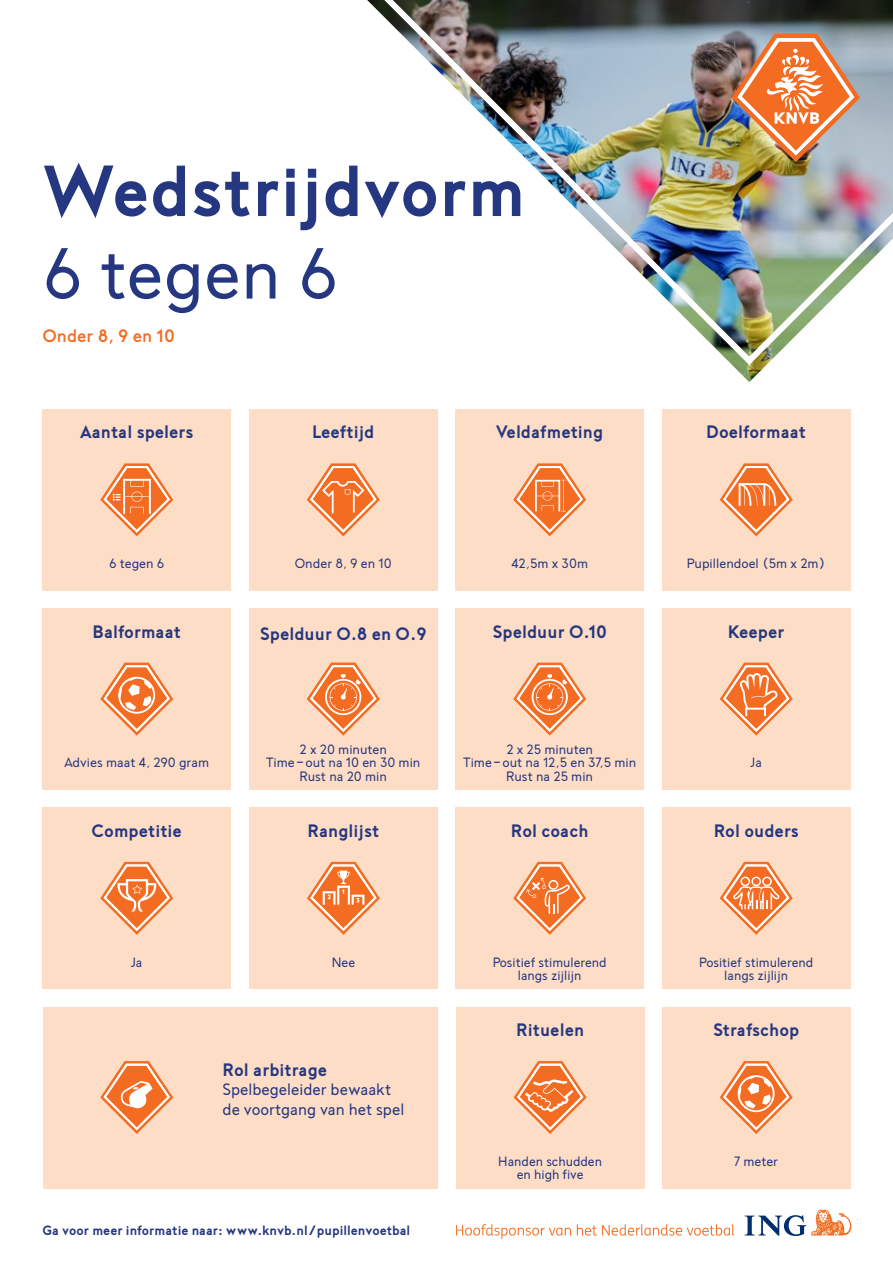
<style>
.page{position:relative;width:893px;height:1263px;background:#fff}
.page>*{position:absolute;margin:0;border:0;box-sizing:border-box;transform-origin:0 0}
.t1{font:700 72px "Baronvon Wesseling";color:#253780}
.t2{font:72px "Baronvon Wesseling";color:#253780}
.t3{font:700 18px "Baronvon Wesseling";color:#253780}
.t4{font:18px "Baronvon Wesseling";color:#f36c21}
.t5{font:16.5px/19.8px "Baronvon Wesseling";color:#253780}
.t6{font:13.5px/13.5px "Baronvon Wesseling";color:#253780;text-align:center}
.t7{font:700 13.5px "Baronvon Wesseling";color:#253780}
</style>
<div class="page">
<div style="left:249px;top:808px;width:189px;height:181px;background:#feddc6"></div>
<div style="left:662px;top:1007px;width:188px;height:181px;background:#feddc6"></div>
<div style="left:43px;top:409px;width:188px;height:181px;background:#feddc6"></div>
<div style="left:249px;top:409px;width:188px;height:181px;background:#feddc6"></div>
<div style="left:455px;top:409px;width:189px;height:181px;background:#feddc6"></div>
<div style="left:662px;top:409px;width:188px;height:181px;background:#feddc6"></div>
<div style="left:43px;top:608px;width:188px;height:182px;background:#feddc6"></div>
<div style="left:249px;top:608px;width:188px;height:182px;background:#feddc6"></div>
<div style="left:455px;top:608px;width:189px;height:182px;background:#feddc6"></div>
<div style="left:662px;top:608px;width:188px;height:182px;background:#feddc6"></div>
<div style="left:456px;top:1007px;width:188px;height:181px;background:#feddc6"></div>
<div style="left:43px;top:808px;width:188px;height:181px;background:#feddc6"></div>
<div style="left:455px;top:808px;width:189px;height:181px;background:#feddc6"></div>
<div style="left:662px;top:808px;width:188px;height:181px;background:#feddc6"></div>
<div style="left:43px;top:1007px;width:394px;height:181px;background:#feddc6"></div>
<img style="left:377px;top:0;width:516px;height:369px">
<img style="left:732px;top:34px;width:128px;height:128px">
<svg style="left:720px;top:1061px;width:73px;height:73px"></svg>
<svg style="left:307px;top:862px;width:73px;height:73px"></svg>
<svg style="left:100px;top:1061px;width:73px;height:73px"></svg>
<svg style="left:100px;top:463px;width:73px;height:73px"></svg>
<svg style="left:720px;top:463px;width:73px;height:73px"></svg>
<svg style="left:307px;top:463px;width:73px;height:73px"></svg>
<svg style="left:513px;top:463px;width:73px;height:73px"></svg>
<svg style="left:100px;top:663px;width:73px;height:73px"></svg>
<svg style="left:720px;top:663px;width:73px;height:73px"></svg>
<svg style="left:307px;top:662px;width:73px;height:74px"></svg>
<svg style="left:513px;top:663px;width:73px;height:73px"></svg>
<svg style="left:514px;top:1061px;width:73px;height:73px"></svg>
<svg style="left:513px;top:862px;width:73px;height:73px"></svg>
<svg style="left:720px;top:862px;width:73px;height:73px"></svg>
<svg style="left:100px;top:862px;width:73px;height:73px"></svg>
<svg style="left:456px;top:1224px;width:115px;height:15px"></svg>
<svg style="left:577px;top:1224px;width:157px;height:11px"></svg>
<svg style="left:745px;top:1209px;width:106px;height:27px"></svg>
<h1 class="t1" style="left:43px;top:151px;width:485px">Wedstrijdvorm</h1>
<h1 class="t2" style="left:43px;top:234px;width:297px">6 tegen 6</h1>
<h2 class="t4" style="left:43px;top:326px;width:134px">Onder 8, 9 en 10</h2>
<h2 class="t3" style="left:80px;top:422px;width:115px">Aantal spelers</h2>
<h2 class="t3" style="left:312px;top:422px;width:64px">Leeftijd</h2>
<h2 class="t3" style="left:496px;top:422px;width:108px">Veldafmeting</h2>
<p class="t6" style="left:109px;top:557px;width:57px">6 tegen 6</p>
<p class="t6" style="left:295px;top:557px;width:98px">Onder 8, 9 en 10</p>
<p class="t6" style="left:511px;top:557px;width:78px">42,5m x 30m</p>
<h2 class="t3" style="left:706px;top:422px;width:101px">Doelformaat</h2>
<p class="t6" style="left:687px;top:557px;width:140px">Pupillendoel (5m x 2m)</p>
<h2 class="t3" style="left:93px;top:621px;width:90px">Balformaat</h2>
<h2 class="t3" style="left:260px;top:624px;width:168px">Spelduur O.8 en O.9</h2>
<h2 class="t3" style="left:492px;top:621px;width:116px">Spelduur O.10</h2>
<h2 class="t3" style="left:728px;top:621px;width:58px">Keeper</h2>
<p class="t6" style="left:266px;top:742px;width:156px">2 x 20 minuten<br>Time-out na 10 en 30 min<br>Rust na 20 min</p>
<p class="t6" style="left:463px;top:742px;width:175px">2 x 25 minuten<br>Time-out na 12,5 en 37,5 min<br>Rust na 25 min</p>
<p class="t6" style="left:64px;top:756px;width:146px">Advies maat 4, 290 gram</p>
<p class="t6" style="left:751px;top:756px;width:13px">Ja</p>
<h2 class="t3" style="left:92px;top:820px;width:92px">Competitie</h2>
<h2 class="t3" style="left:511px;top:820px;width:79px">Rol coach</h2>
<h2 class="t3" style="left:714px;top:820px;width:87px">Rol ouders</h2>
<h2 class="t3" style="left:307px;top:820px;width:73px">Ranglijst</h2>
<p class="t6" style="left:131px;top:955px;width:13px">Ja</p>
<p class="t6" style="left:493px;top:955px;width:116px">Positief stimulerend langs zijlijn</p>
<p class="t6" style="left:332px;top:955px;width:25px">Nee</p>
<h2 class="t3" style="left:223px;top:1059px;width:106px">Rol arbitrage</h2>
<p class="t5" style="left:223px;top:1080px;width:183px">Spelbegeleider bewaakt de voortgang van het spel</p>
<p class="t7" style="left:43px;top:1223px;width:369px">Ga voor meer informatie naar: www.knvb.nl/pupillenvoetbal</p>
<h2 class="t3" style="left:516px;top:1020px;width:70px">Rituelen</h2>
<p class="t6" style="left:498px;top:1154px;width:105px">Handen schudden en high five</p>
<p class="t6" style="left:699px;top:955px;width:116px">Positief stimulerend langs zijlijn</p>
<h2 class="t3" style="left:713px;top:1020px;width:88px">Strafschop</h2>
<p class="t6" style="left:734px;top:1154px;width:46px">7 meter</p>
</div>
